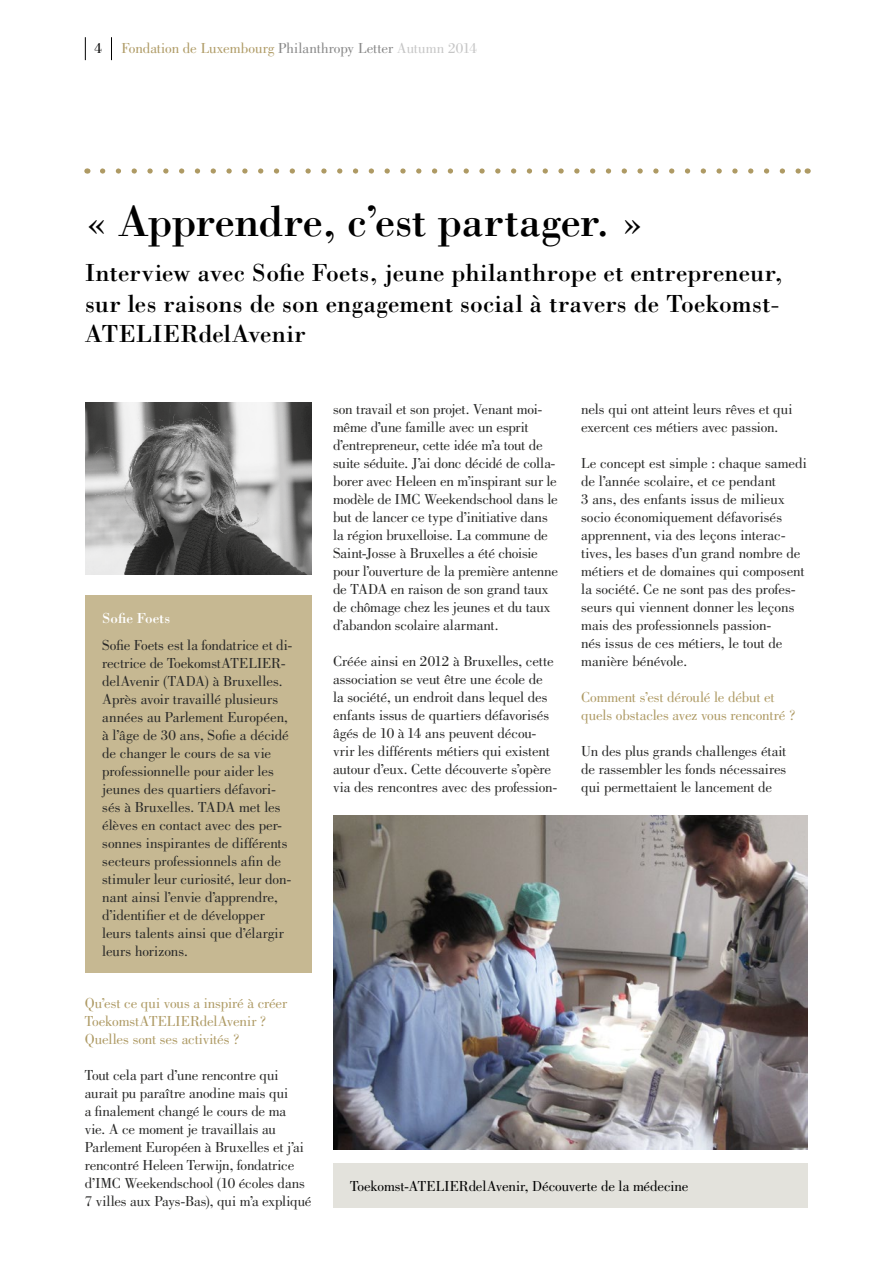
<style>
.page{position:relative;width:893px;height:1263px;background:#fff}
.page>*{position:absolute;margin:0;border:0;box-sizing:border-box;transform-origin:0 0}
.t1{font:45px "Bodoni Std";letter-spacing:-.01em;color:#000}
.t2{font:25.5px/30.6px "Bodoni Std";letter-spacing:.005em;color:#000}
.t3{font:15px/18px "Bodoni Std";letter-spacing:-.01em;color:#282827}
.t4{font:15px/18px "Bodoni Std";letter-spacing:-.01em;color:#ae9a64}
.t5{font:15px "Bodoni Std";letter-spacing:-.01em;color:#000}
.t6{font:15px "Bodoni Std";color:#fff}
.s1{color:#878787}
.s2{color:#c6c6c6}
</style>
<div class="page">
<svg style="left:111px;top:37px;width:1px;height:23px"></svg>
<svg style="left:85px;top:37px;width:1px;height:23px"></svg>
<svg style="left:103px;top:168px;width:696px;height:6px"></svg>
<div style="left:85px;top:596px;width:227px;height:377px;background:#c6b892"></div>
<img style="left:85px;top:402px;width:227px;height:172px">
<img style="left:333px;top:815px;width:475px;height:334px">
<div style="left:333px;top:1163px;width:475px;height:44px;background:#e3e2dc"></div>
<p class="t5" style="left:94px;top:39px;width:9px">4</p>
<p class="t4" style="left:121px;top:39px;width:357px">Fondation de Luxembourg <span class="s1">Philanthropy Letter</span> <span class="s2">Autumn 2014</span></p>
<h1 class="t1" style="left:85px;top:193px;width:560px">« Apprendre, c’est partager. »</h1>
<h2 class="t2" style="left:85px;top:257px;width:699px">Interview avec Sofie Foets, jeune philanthrope et entrepreneur, sur les raisons de son engagement social à travers de Toekomst-<br>ATELIERdelAvenir</h2>
<p class="t6" style="left:102px;top:609px;width:70px">Sofie Foets</p>
<p class="t3" style="left:102px;top:636px;width:192px">Sofie Foets est la fondatrice et di&shy;rectrice de ToekomstATELIER&shy;delAvenir (TADA) à Bruxelles.<br>Après avoir travaillé plusieurs années au Parlement Européen, à l’âge de 30 ans, Sofie a décidé de changer le cours de sa vie professionnelle pour aider les jeunes des quartiers défavori&shy;sés à Bruxelles. TADA met les élèves en contact avec des per&shy;sonnes inspirantes de différents secteurs professionnels afin de stimuler leur curiosité, leur don&shy;nant ainsi l’envie d’apprendre, d’identifier et de développer leurs talents ainsi que d’élargir leurs horizons.</p>
<p class="t4" style="left:85px;top:994px;width:204px">Qu’est ce qui vous a inspiré à créer<br>ToekomstATELIERdelAvenir ?<br>Quelles sont ses activités ?</p>
<p class="t3" style="left:85px;top:1066px;width:228px">Tout cela part d’une rencontre qui aurait pu paraître anodine mais qui<br>a finalement changé le cours de ma<br>vie. A ce moment je travaillais au Parlement Européen à Bruxelles et j’ai rencontré Heleen Terwijn, fondatrice d’IMC Weekendschool (10 écoles dans 7 villes aux Pays-Bas), qui m’a expliqué</p>
<p class="t3" style="left:333px;top:400px;width:227px">son travail et son projet. Venant moi&shy;même d’une famille avec un esprit d’entrepreneur, cette idée m’a tout de suite séduite. J’ai donc décidé de colla&shy;borer avec Heleen en m’inspirant sur le modèle de IMC Weekendschool dans le but de lancer ce type d’initiative dans la région bruxelloise. La commune de Saint-Josse à Bruxelles a été choisie pour l’ouverture de la première antenne de TADA en raison de son grand taux de chômage chez les jeunes et du taux d’abandon scolaire alarmant.</p>
<p class="t3" style="left:333px;top:652px;width:226px">Créée ainsi en 2012 à Bruxelles, cette association se veut être une école de<br>la société, un endroit dans lequel des enfants issus de quartiers défavorisés âgés de 10 à 14 ans peuvent décou&shy;vrir les différents métiers qui existent autour d’eux. Cette découverte s’opère via des rencontres avec des profession-</p>
<p class="t3" style="left:581px;top:400px;width:213px">nels qui ont atteint leurs rêves et qui exercent ces métiers avec passion.</p>
<p class="t3" style="left:581px;top:454px;width:227px">Le concept est simple : chaque samedi de l’année scolaire, et ce pendant<br>3 ans, des enfants issus de milieux socio économiquement défavorisés apprennent, via des leçons interac&shy;tives, les bases d’un grand nombre de métiers et de domaines qui composent la société. Ce ne sont pas des profes&shy;seurs qui viennent donner les leçons mais des professionnels passion-<br>nés issus de ces métiers, le tout de manière bénévole.</p>
<p class="t4" style="left:581px;top:688px;width:216px">Comment s’est déroulé le début et quels obstacles avez vous rencontré ?</p>
<p class="t3" style="left:581px;top:742px;width:207px;text-align:justify">Un des plus grands challenges était de rassembler les fonds nécessaires qui permettaient le lancement de</p>
<p class="t5" style="left:350px;top:1177px;width:340px">Toekomst-ATELIERdelAvenir, Découverte de la médecine</p>
</div>
